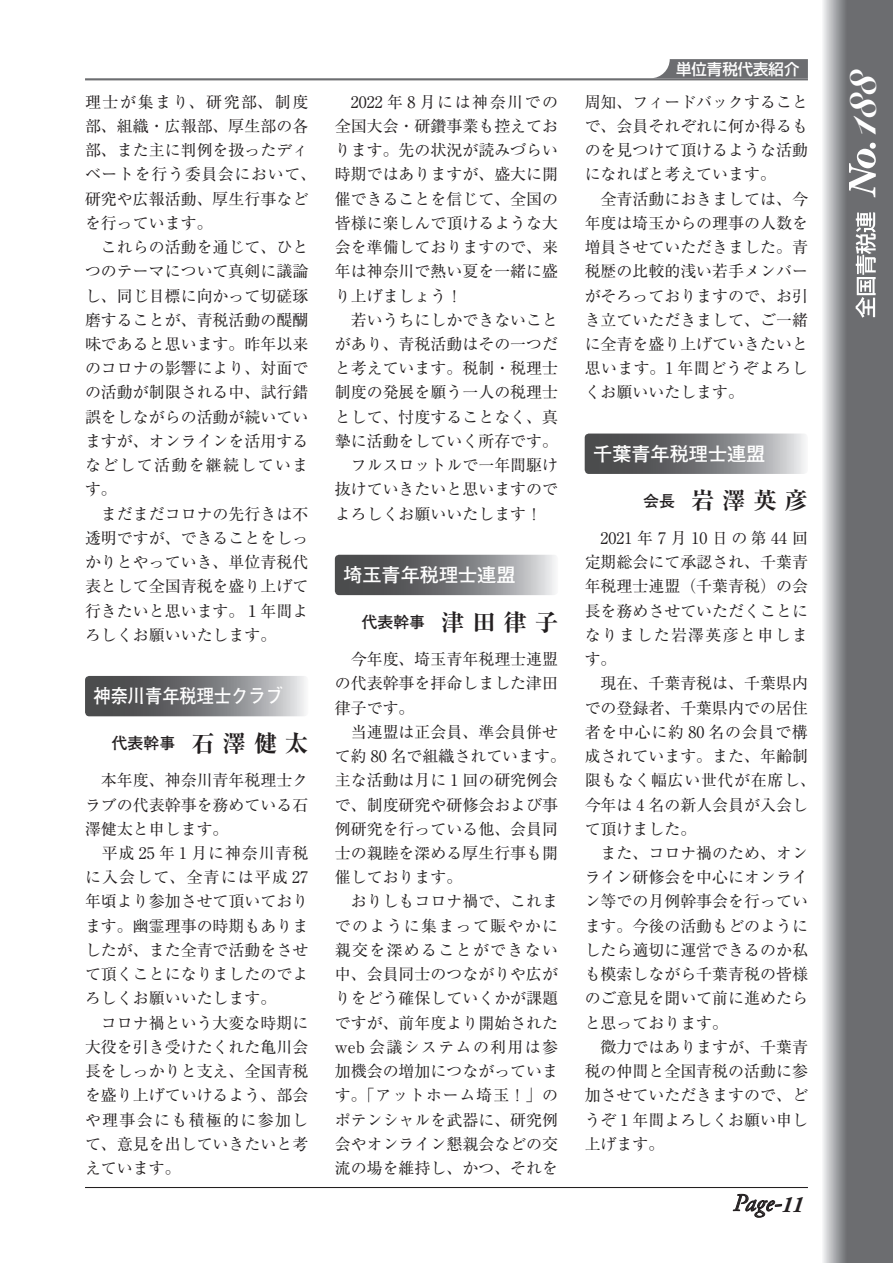
<style>
.page{position:relative;width:893px;height:1263px;background:#fff}
.page>*{position:absolute;margin:0;border:0;box-sizing:border-box;transform-origin:0 0}
.t1{font:900 40.35px "Snell Roundhand";color:#fff}
.t2{font:italic 24.45px "Adobe Garamond Pro";color:#231f20}
.t3{font:700 expanded 23.4px "Ryumin Pr 6 N";color:#231f20}
.t4{font:700 19.2px "Futo Go B101 Pro";color:#fff}
.t5{font:700 19.2px "Futo Go B101 Pro";color:#fff;scale:.9 1}
.t6{font:15.9px/24.3px "Ryumin Pr 6 N";color:#231f20}
.t7{font:700 15.9px "Futo Go B101 Pro";color:#231f20}
.t8{font:500 15.45px "Shin Go Pr 6 N";color:#fff}
.s1{font-family:"Ryumin Pr 6 N";font-stretch:expanded;font-size:23.4px}
.s2{font-family:"Futo Go B101 Pro";font-stretch:normal;font-size:15.9px}
.s3{font-weight:700;font-size:23.4px}
</style>
<div class="page">
<svg style="left:823px;top:0;width:70px;height:1263px;background:#86878a"></svg>
<hr style="left:85px;top:78px;width:723px;height:2px;background:#6c6d70">
<svg style="left:654px;top:59px;width:154px;height:19px;background:#78797b"></svg>
<svg style="left:856px;top:212px;width:20px;height:106px"></svg>
<svg style="left:849px;top:143px;width:27px;height:54px"></svg>
<svg style="left:85px;top:676px;width:220px;height:40px;background:#7c7d7f"></svg>
<svg style="left:335px;top:555px;width:220px;height:40px;background:#7c7d7f"></svg>
<svg style="left:585px;top:433px;width:220px;height:41px;background:#7e7f81"></svg>
<svg style="left:733px;top:1194px;width:49px;height:23px"></svg>
<hr style="left:85px;top:1187px;width:723px;height:1px;background:#231f20">
<p class="t6" style="left:85px;top:89px;width:233px">理士が集まり、研究部、制度部、組織・広報部、厚生部の各部、また主に判例を扱ったディベートを行う委員会において、研究や広報活動、厚生行事などを行っています。<br>　これらの活動を通じて、ひとつのテーマについて真剣に議論し、同じ目標に向かって切磋琢磨することが、青税活動の醍醐味であると思います。昨年以来のコロナの影響により、対面での活動が制限される中、試行錯誤をしながらの活動が続いていますが、オンラインを活用するなどして活動を継続しています。<br>　まだまだコロナの先行きは不透明ですが、できることをしっかりとやっていき、単位青税代表として全国青税を盛り上げて行きたいと思います。１年間よろしくお願いいたします。</p>
<p class="t5" style="left:94px;top:681px;width:212px">神奈川青年税理士クラブ</p>
<p class="t7" style="left:112px;top:730px;width:198px">代表幹事　<span class="s1">石澤健太</span></p>
<p class="t6" style="left:85px;top:767px;width:225px">　本年度､神奈川青年税理士クラブの代表幹事を務めている石澤健太と申します。<br>　平成 25 年 1 月に神奈川青税に入会して、全青には平成 27年頃より参加させて頂いております。幽霊理事の時期もありましたが、また全青で活動をさせて頂くことになりましたのでよろしくお願いいたします。<br>　コロナ禍という大変な時期に大役を引き受けたくれた亀川会長をしっかりと支え、全国青税を盛り上げていけるよう、部会や理事会にも積極的に参加して、意見を出していきたいと考えています。</p>
<p class="t6" style="left:335px;top:89px;width:225px">　2022 年 8 月には神奈川での全国大会・研鑽事業も控えております。先の状況が読みづらい時期ではありますが、盛大に開催できることを信じて、全国の皆様に楽しんで頂けるような大会を準備しておりますので、来年は神奈川で熱い夏を一緒に盛り上げましょう！<br>　若いうちにしかできないことがあり､青税活動はその一つだと考えています。税制・税理士制度の発展を願う一人の税理士として､忖度することなく､真摯に活動をしていく所存です。　フルスロットルで一年間駆け抜けていきたいと思いますのでよろしくお願いいたします！</p>
<p class="t4" style="left:343px;top:560px;width:174px">埼玉青年税理士連盟</p>
<p class="t7" style="left:361px;top:609px;width:198px">代表幹事　<span class="s1">津田律子</span></p>
<p class="t6" style="left:335px;top:646px;width:233px">　今年度、埼玉青年税理士連盟の代表幹事を拝命しました津田律子です。<br>　当連盟は正会員、準会員併せて約 80 名で組織されています。主な活動は月に 1 回の研究例会で、制度研究や研修会および事例研究を行っている他、会員同士の親睦を深める厚生行事も開催しております。<br>　おりしもコロナ禍で、これまでのように集まって賑やかに親交を深めることができない中、会員同士のつながりや広がりをどう確保していくかが課題ですが、前年度より開始されたweb 会議システムの利用は参加機会の増加につながっています。「アットホーム埼玉！」のポテンシャルを武器に、研究例会やオンライン懇親会などの交流の場を維持し、かつ、それを</p>
<p class="t8" style="left:676px;top:57px;width:125px">単位青税代表紹介</p>
<p class="t6" style="left:585px;top:89px;width:225px">周知、フィードバックすることで、会員それぞれに何か得るものを見つけて頂けるような活動になればと考えています。<br>　全青活動におきましては、今年度は埼玉からの理事の人数を増員させていただきました。青税歴の比較的浅い若手メンバーがそろっておりますので、お引き立ていただきまして、ご一緒に全青を盛り上げていきたいと思います。1 年間どうぞよろしくお願いいたします。</p>
<p class="t4" style="left:593px;top:438px;width:174px">千葉青年税理士連盟</p>
<h3 class="t3" style="left:643px;top:482px;width:166px"><span class="s2">会長　</span>岩澤英彦</h3>
<p class="t6" style="left:585px;top:525px;width:233px">　2021年7月10日の第44回定期総会にて承認され、千葉青年税理士連盟（千葉青税）の会長を務めさせていただくことになりました岩澤英彦と申します。<br>　現在、千葉青税は、千葉県内での登録者、千葉県内での居住者を中心に約 80 名の会員で構成されています。また、年齢制限もなく幅広い世代が在席し、今年は 4 名の新人会員が入会して頂けました。<br>　また、コロナ禍のため、オンライン研修会を中心にオンライン等での月例幹事会を行っています。今後の活動もどのようにしたら適切に運営できるのか私も模索しながら千葉青税の皆様のご意見を聞いて前に進めたらと思っております。<br>　微力ではありますが、千葉青税の仲間と全国青税の活動に参加させていただきますので、どうぞ 1 年間よろしくお願い申し上げます。</p>
<h2 class="t2" style="left:733px;top:1188px;width:72px">Page-<span class="s3">11</span></h2>
<h1 class="t1" style="left:838px;top:135px;width:67px;rotate:-90deg">188</h1>
</div>
